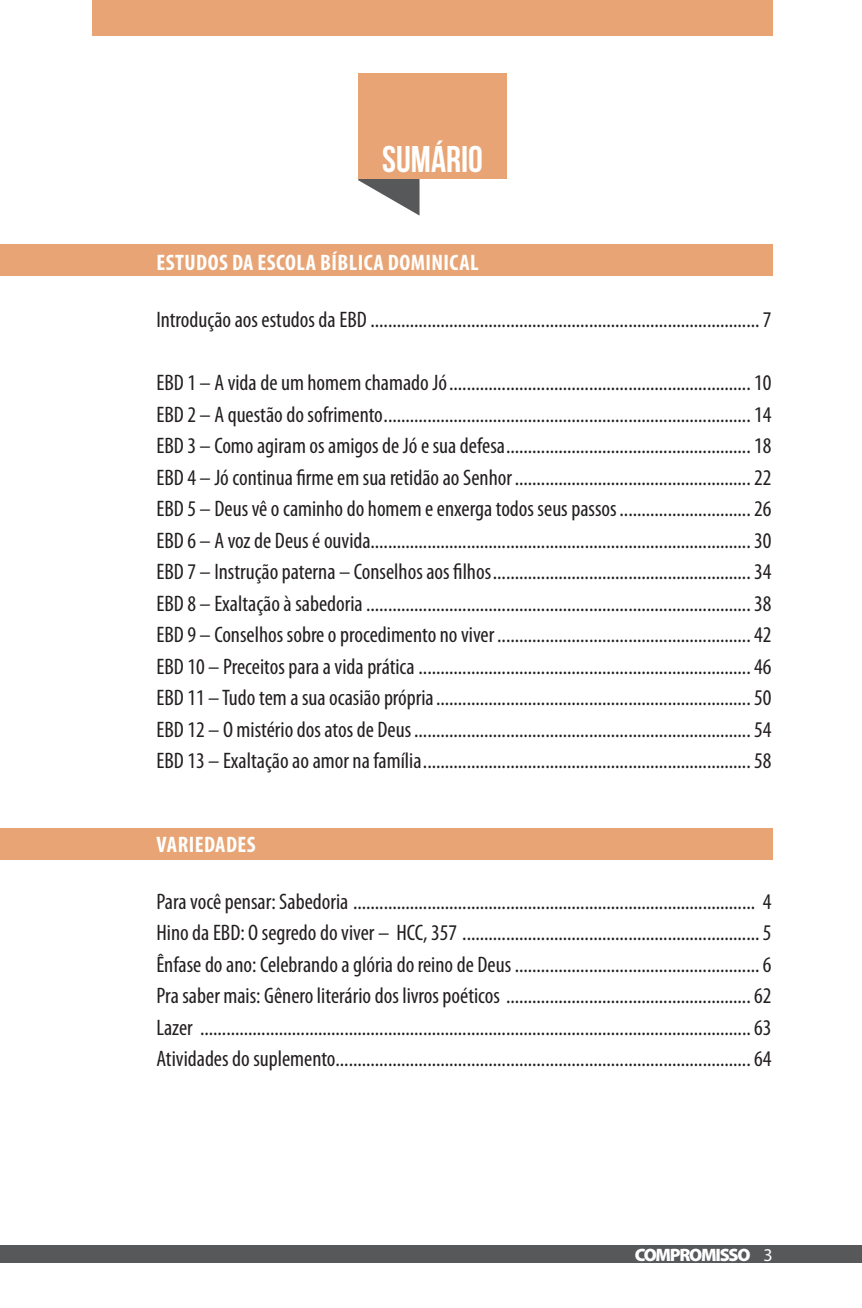
<style>
.page{position:relative;width:862px;height:1308px;background:#fff}
.page>*{position:absolute;margin:0;border:0;box-sizing:border-box;transform-origin:0 0}
.t1{font:37.12px "Bebas Neue";color:#fff}
.SUMARIO{font:condensed 22.5px "Myriad Pro";color:#231f20}
.t2{font:700 condensed 22.5px "Myriad Pro";letter-spacing:.02em;color:#fff}
.t3{font:900 18px "Myriad Pro";letter-spacing:-.07em;color:#fff}
.s1{font-weight:400}
</style>
<div class="page">
<div style="left:0;top:244px;width:772px;height:32px;background:#e8a474"></div>
<div style="left:0;top:828px;width:772px;height:31px;background:#e8a474"></div>
<div style="left:92px;top:0;width:680px;height:35px;background:#e8a474"></div>
<div style="left:0;top:1245px;width:861px;height:18px;background:#57585a"></div>
<svg style="left:358px;top:179px;width:61px;height:37px"></svg>
<div style="left:358px;top:73px;width:148px;height:106px;background:#e8a474"></div>
<p class="t1" style="left:382px;top:139px;width:102px">SUMÁRIO</p>
<p class="t2" style="left:156px;top:248px;width:323px">ESTUDOS DA ESCOLA BÍBLICA DOMINICAL</p>
<p class="SUMARIO" style="left:156px;top:306px;width:616px">Introdução aos estudos da EBD .........................................................................................7</p>
<p class="SUMARIO" style="left:156px;top:369px;width:616px">EBD 1 – A vida de um homem chamado Jó.....................................................................10</p>
<p class="SUMARIO" style="left:156px;top:400px;width:616px">EBD 2 – A questão do sofrimento.................................................................................... 14</p>
<p class="SUMARIO" style="left:156px;top:432px;width:616px">EBD 3 – Como agiram os amigos de Jó e sua defesa........................................................ 18</p>
<p class="SUMARIO" style="left:156px;top:463px;width:616px">EBD 4 – Jó continua firme em sua retidão ao Senhor...................................................... 22</p>
<p class="SUMARIO" style="left:156px;top:495px;width:616px">EBD 5 – Deus vê o caminho do homem e enxerga todos seus passos.............................. 26</p>
<p class="SUMARIO" style="left:156px;top:526px;width:616px">EBD 6 – A voz de Deus é ouvida....................................................................................... 30</p>
<p class="SUMARIO" style="left:156px;top:558px;width:616px">EBD 7 – Instrução paterna – Conselhos aos filhos........................................................... 34</p>
<p class="SUMARIO" style="left:156px;top:589px;width:616px">EBD 8 – Exaltação à sabedoria........................................................................................ 38</p>
<p class="SUMARIO" style="left:156px;top:621px;width:616px">EBD 9 – Conselhos sobre o procedimento no viver .......................................................... 42</p>
<p class="SUMARIO" style="left:156px;top:652px;width:616px">EBD 10 – Preceitos para a vida prática ............................................................................ 46</p>
<p class="SUMARIO" style="left:156px;top:684px;width:616px">EBD 11 – Tudo tem a sua ocasião própria........................................................................50</p>
<p class="SUMARIO" style="left:156px;top:715px;width:616px">EBD 12 – O mistério dos atos de Deus.............................................................................54</p>
<p class="SUMARIO" style="left:156px;top:747px;width:616px">EBD 13 – Exaltação ao amor na família........................................................................... 58</p>
<p class="t2" style="left:156px;top:830px;width:100px">VARIEDADES</p>
<p class="SUMARIO" style="left:156px;top:887px;width:616px">Para você pensar: Sabedoria ............................................................................................ 4</p>
<p class="SUMARIO" style="left:156px;top:919px;width:616px">Hino da EBD: O segredo do viver – HCC, 357 ....................................................................5</p>
<p class="SUMARIO" style="left:156px;top:950px;width:616px">Ênfase do ano: Celebrando a glória do reino de Deus ........................................................6</p>
<p class="SUMARIO" style="left:156px;top:982px;width:616px">Pra saber mais: Gênero literário dos livros poéticos ........................................................ 62</p>
<p class="SUMARIO" style="left:156px;top:1013px;width:616px">Lazer ..............................................................................................................................63</p>
<p class="SUMARIO" style="left:156px;top:1045px;width:616px">Atividades do suplemento...............................................................................................64</p>
<p class="t3" style="left:634px;top:1244px;width:139px">COMPROMISSO <span class="s1">3</span></p>
</div>
